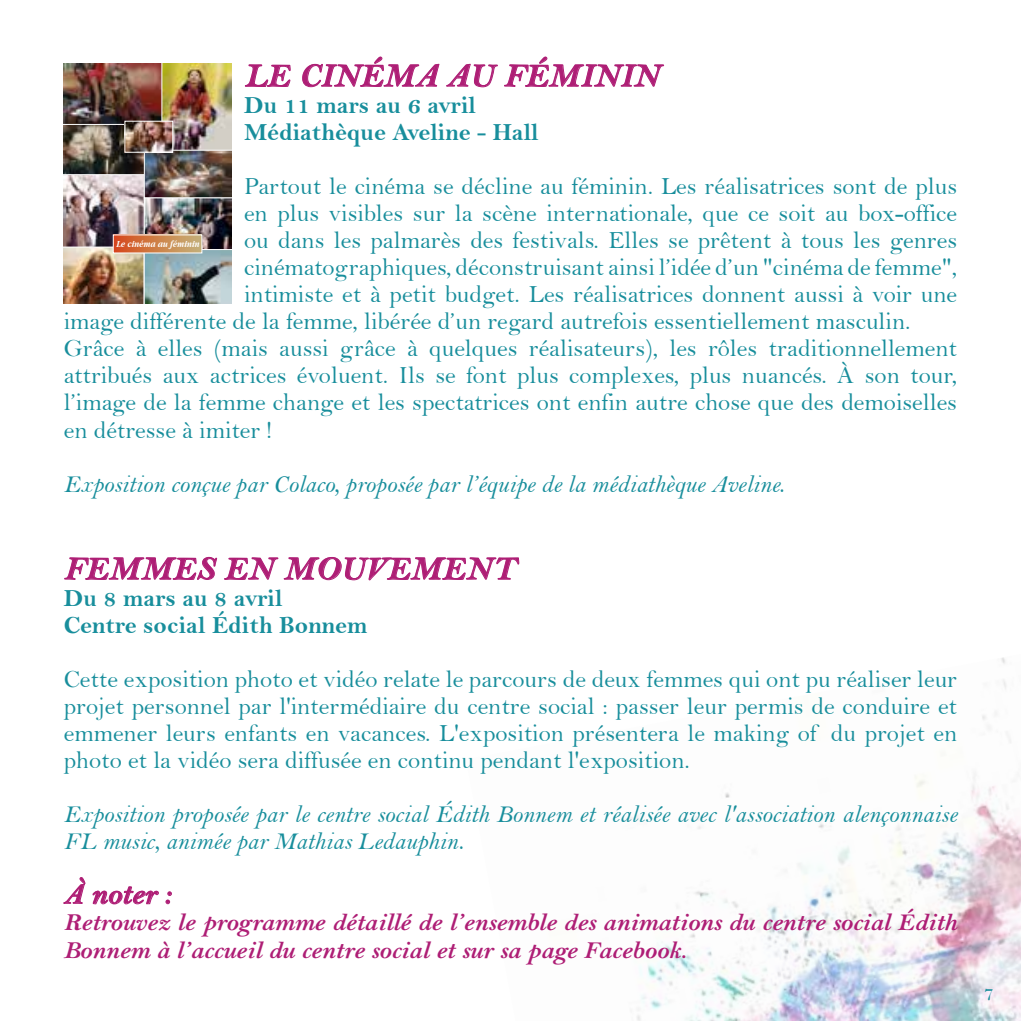
<style>
.page{position:relative;width:1021px;height:1021px;background:#fff}
.page>*{position:absolute;margin:0;border:0;box-sizing:border-box;transform-origin:0 0}
.t1{font:italic 700 33.75px "Bell MT Std";color:#ae1e75}
.t2{font:italic 700 29.25px "Bell MT Std";color:#ae1e75}
.t3{font:24.75px/27px "Bell";color:#188e9c;text-align:justify}
.t4{font:24.75px/27px "Bell MT Italic";color:#188e9c}
.t5{font:italic 700 24.75px/27px "Bell MT Std";color:#ae1e75}
.t6{font:24.75px/27px "Bell MT Bold";color:#188e9c}
.t7{font:20.25px "Bell";color:#188e9c}
.t8{font:italic 700 9.67px "Apple Garamond";color:#fff}
</style>
<div class="page">
<img style="left:629px;top:657px;width:391px;height:363px">
<svg style="left:245px;top:64px;width:46px;height:23px"></svg>
<svg style="left:302px;top:56px;width:138px;height:31px"></svg>
<svg style="left:446px;top:63px;width:52px;height:24px"></svg>
<svg style="left:504px;top:56px;width:160px;height:31px"></svg>
<svg style="left:64px;top:556px;width:153px;height:24px"></svg>
<svg style="left:224px;top:557px;width:295px;height:23px"></svg>
<svg style="left:63px;top:877px;width:23px;height:27px"></svg>
<svg style="left:92px;top:886px;width:67px;height:18px"></svg>
<svg style="left:166px;top:891px;width:6px;height:13px"></svg>
<img style="left:64px;top:64px;width:167px;height:239px">
<div style="left:113px;top:235px;width:89px;height:18px;background:linear-gradient(to right,#d74818,#c4b579)"></div>
<h1 class="t1" style="left:244px;top:56px;width:417px">LE CINÉMA AU FÉMININ</h1>
<p class="t6" style="left:244px;top:92px;width:296px">Du 11 mars au 6 avril<br>Médiathèque Aveline - Hall</p>
<p class="t3" style="left:244px;top:173px;width:714px">Partout le cinéma se décline au féminin. Les réalisatrices sont de plus</p>
<p class="t3" style="left:244px;top:200px;width:714px">en plus visibles sur la scène internationale, que ce soit au box-office</p>
<p class="t3" style="left:244px;top:227px;width:714px">ou dans les palmarès des festivals. Elles se prêtent à tous les genres</p>
<p class="t3" style="left:244px;top:254px;width:714px">cinématographiques, déconstruisant ainsi l’idée d’un "cinéma de femme",</p>
<p class="t3" style="left:244px;top:281px;width:714px">intimiste et à petit budget. Les réalisatrices donnent aussi à voir une</p>
<p class="t3" style="left:64px;top:308px;width:848px">image différente de la femme, libérée d’un regard autrefois essentiellement masculin.</p>
<p class="t3" style="left:64px;top:335px;width:894px">Grâce à elles (mais aussi grâce à quelques réalisateurs), les rôles traditionnellement</p>
<p class="t3" style="left:64px;top:362px;width:894px">attribués aux actrices évoluent. Ils se font plus complexes, plus nuancés. À son tour,</p>
<p class="t3" style="left:64px;top:389px;width:894px">l’image de la femme change et les spectatrices ont enfin autre chose que des demoiselles</p>
<p class="t3" style="left:64px;top:416px;width:210px">en détresse à imiter !</p>
<p class="t4" style="left:64px;top:470px;width:722px">Exposition conçue par Colaco, proposée par l’équipe de la médiathèque Aveline.</p>
<p class="t8" style="left:117px;top:238px;width:85px">Le cinéma au féminin</p>
<h1 class="t1" style="left:64px;top:549px;width:454px">FEMMES EN MOUVEMENT</h1>
<p class="t6" style="left:64px;top:585px;width:305px">Du 8 mars au 8 avril<br>Centre social Édith Bonnem</p>
<p class="t3" style="left:64px;top:666px;width:894px">Cette exposition photo et vidéo relate le parcours de deux femmes qui ont pu réaliser leur projet personnel par l'intermédiaire du centre social : passer leur permis de conduire et emmener leurs enfants en vacances. L'exposition présentera le making of du projet en photo et la vidéo sera diffusée en continu pendant l'exposition.</p>
<p class="t4" style="left:64px;top:801px;width:894px">Exposition proposée par le centre social Édith Bonnem et réalisée avec l'association alençonnaise<br>FL music, animée par Mathias Ledauphin.</p>
<p class="t2" style="left:64px;top:877px;width:108px">À noter :</p>
<p class="t5" style="left:64px;top:909px;width:894px">Retrouvez le programme détaillé de l’ensemble des animations du centre social Édith<br>Bonnem à l’accueil du centre social et sur sa page Facebook.</p>
<p class="t7" style="left:983px;top:981px;width:12px">7</p>
</div>
